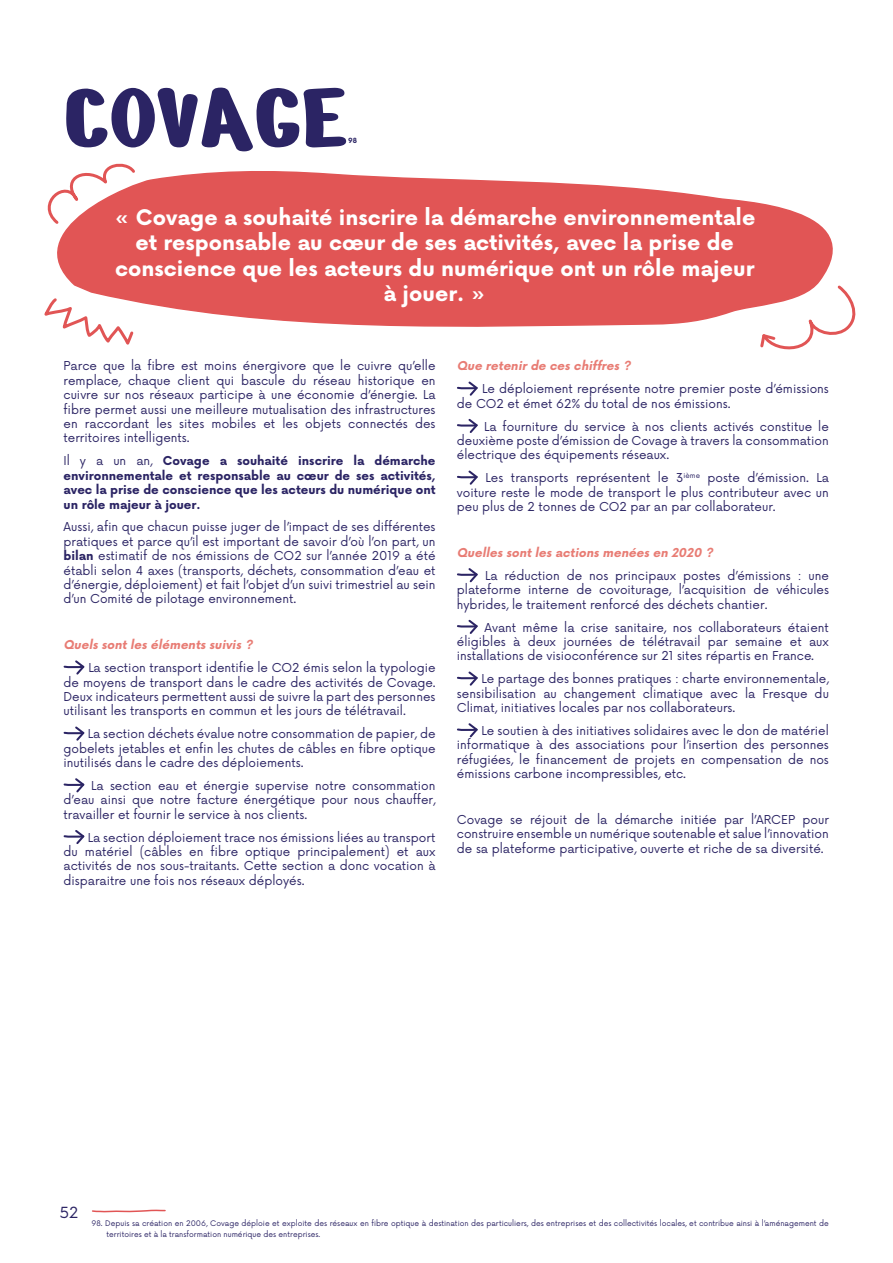
<style>
.page{position:relative;width:893px;height:1263px;background:#fff}
.page>*{position:absolute;margin:0;border:0;box-sizing:border-box;transform-origin:0 0}
.t1{font:102px "Nerko One";color:#2b2464}
.t2{font:700 21px/25.2px "Now Alt";color:#fff;text-align:center}
.t3{font:15px "Now Alt";color:#2b2464}
.t4{font:12px/14.4px "Now Alt";color:#2b2464;text-align:justify}
.t5{font:700 12px/14.4px "Now Alt";color:#2b2464;text-align:justify}
.t6{font:italic 700 12px "Now Alt";color:#e87c74}
.t7{font:7.5px/10.8px "Now Alt";color:#2b2464}
.t8{font:700 7.05px "Now Alt";color:#2b2464}
.s1{font-weight:400}
.s2{font-weight:700}
</style>
<div class="page">
<svg style="left:57px;top:171px;width:685px;height:156px;background:#e36565"></svg>
<svg style="left:63px;top:660px;width:22px;height:15px"></svg>
<svg style="left:63px;top:726px;width:22px;height:15px"></svg>
<svg style="left:63px;top:778px;width:22px;height:15px"></svg>
<svg style="left:63px;top:830px;width:22px;height:14px"></svg>
<svg style="left:457px;top:381px;width:21px;height:15px"></svg>
<svg style="left:457px;top:418px;width:21px;height:15px"></svg>
<svg style="left:457px;top:470px;width:21px;height:15px"></svg>
<svg style="left:457px;top:568px;width:21px;height:15px"></svg>
<svg style="left:457px;top:619px;width:21px;height:15px"></svg>
<svg style="left:457px;top:671px;width:21px;height:15px"></svg>
<svg style="left:457px;top:723px;width:21px;height:15px"></svg>
<svg style="left:47px;top:163px;width:91px;height:64px"></svg>
<svg style="left:44px;top:296px;width:92px;height:49px"></svg>
<svg style="left:742px;top:200px;width:114px;height:150px"></svg>
<svg style="left:92px;top:1209px;width:74px;height:4px"></svg>
<h1 class="t1" style="left:64px;top:52px;width:286px">COVAGE</h1>
<p class="t8" style="left:348px;top:136px;width:10px">98</p>
<h2 class="t2" style="left:114px;top:204px;width:643px">« Covage a souhaité inscrire la démarche environnementale et responsable au cœur de ses activités, avec la prise de conscience que les acteurs du numérique ont un rôle majeur à jouer. »</h2>
<p class="t4" style="left:64px;top:358px;width:374px">Parce que la fibre est moins énergivore que le cuivre qu’elle remplace, chaque client qui bascule du réseau historique en cuivre sur nos réseaux participe à une économie d’énergie. La fibre permet aussi une meilleure mutualisation des infrastructures en raccordant les sites mobiles et les objets connectés des territoires intelligents.</p>
<p class="t5" style="left:64px;top:453px;width:374px"><span class="s1">Il y a un an,</span> Covage a souhaité inscrire la démarche environnementale et responsable au cœur de ses activités, avec la prise de conscience que les acteurs du numérique ont un rôle majeur à jouer.</p>
<p class="t4" style="left:64px;top:519px;width:374px">Aussi, afin que chacun puisse juger de l’impact de ses différentes pratiques et parce qu’il est important de savoir d’où l’on part, un <span class="s2">bilan</span> estimatif de nos émissions de CO2 sur l’année 2019 a été établi selon 4 axes (transports, déchets, consommation d’eau et d’énergie, déploiement) et fait l’objet d’un suivi trimestriel au sein d’un Comité de pilotage environnement.</p>
<p class="t6" style="left:64px;top:636px;width:193px">Quelssontlesélémentssuivis ?</p>
<p class="t4" style="left:64px;top:660px;width:374px;text-indent:25px">La section transport identifie le CO2 émis selon la typologie de moyens de transport dans le cadre des activités de Covage.<br>Deux indicateurs permettent aussi de suivre la part des personnes utilisant les transports en commun et les jours de télétravail.</p>
<p class="t4" style="left:64px;top:726px;width:374px;text-indent:24px">La section déchets évalue notre consommation de papier, de gobelets jetables et enfin les chutes de câbles en fibre optique inutilisés dans le cadre des déploiements.</p>
<p class="t4" style="left:64px;top:777px;width:374px;text-indent:28px">La section eau et énergie supervise notre consommation d’eau ainsi que notre facture énergétique pour nous chauffer, travailler et fournir le service à nos clients.</p>
<p class="t4" style="left:64px;top:829px;width:374px;text-indent:24px">La section déploiement trace nos émissions liées au transport du matériel (câbles en fibre optique principalement) et aux activités de nos sous-traitants. Cette section a donc vocation à disparaitre une fois nos réseaux déployés.</p>
<p class="t6" style="left:457px;top:357px;width:178px">Que retenirde ceschiffres ?</p>
<p class="t4" style="left:457px;top:381px;width:374px;text-indent:25px">Le déploiement représente notre premier poste d’émissions de CO2 et émet 62% du total de nos émissions.</p>
<p class="t4" style="left:457px;top:418px;width:374px;text-indent:27px">La fourniture du service à nos clients activés constitue le deuxième poste d’émission de Covage à travers la consommation électrique des équipements réseaux.</p>
<p class="t4" style="left:457px;top:470px;width:374px;text-indent:29px">Les transports représentent le 3<sup>ième</sup> poste d’émission. La voiture reste le mode de transport le plus contributeur avec un peu plus de 2 tonnes de CO2 par an par collaborateur.</p>
<p class="t6" style="left:457px;top:544px;width:261px">Quellessontlesactionsmenéesen 2020 ?</p>
<p class="t4" style="left:457px;top:567px;width:374px;text-indent:28px">La réduction de nos principaux postes d’émissions : une plateforme interne de covoiturage, l’acquisition de véhicules hybrides, le traitement renforcé des déchets chantier.</p>
<p class="t4" style="left:457px;top:619px;width:374px;text-indent:28px">Avant même la crise sanitaire, nos collaborateurs étaient éligibles à deux journées de télétravail par semaine et aux installations de visioconférence sur 21 sites répartis en France.</p>
<p class="t4" style="left:457px;top:671px;width:374px;text-indent:25px">Le partage des bonnes pratiques : charte environnementale, sensibilisation au changement climatique avec la Fresque du Climat, initiatives locales par nos collaborateurs.</p>
<p class="t4" style="left:457px;top:722px;width:374px;text-indent:25px">Le soutien à des initiatives solidaires avec le don de matériel informatique à des associations pour l’insertion des personnes réfugiées, le financement de projets en compensation de nos émissions carbone incompressibles, etc.</p>
<p class="t4" style="left:457px;top:811px;width:374px">Covage se réjouit de la démarche initiée par l’ARCEP pour construire ensemble un numérique soutenable et salue l’innovation de sa plateforme participative, ouverte et riche de sa diversité.</p>
<p class="t3" style="left:60px;top:1200px;width:20px">52</p>
<p class="t7" style="left:106px;top:1218px;width:724px;text-indent:-15px">98. Depuis sa création en 2006, Covage déploie et exploite des réseaux en fibre optique à destination des particuliers, des entreprises et des collectivités locales, et contribue ainsi à l’aménagement de territoires et à la transformation numérique des entreprises.</p>
</div>
